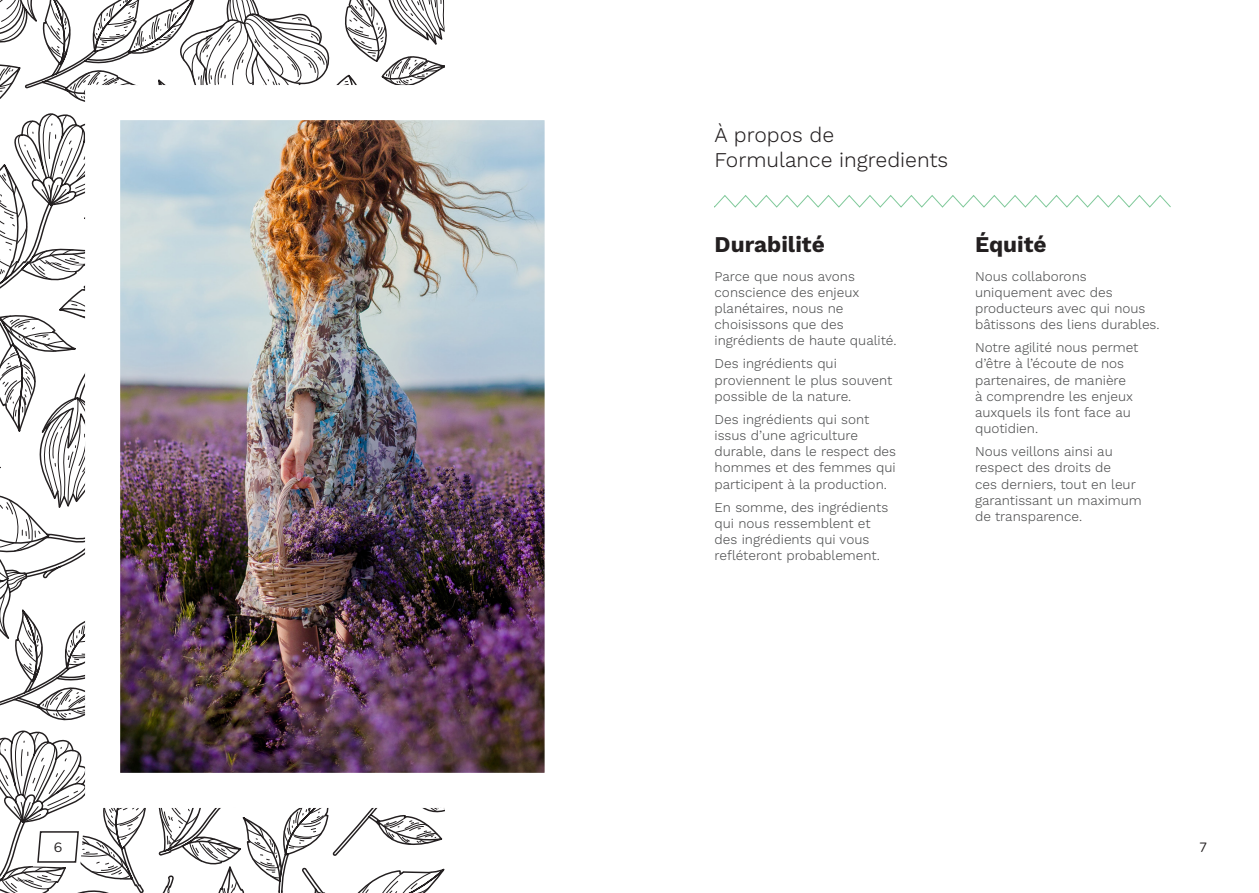
<style>
.page{position:relative;width:1259px;height:893px;background:#fff}
.page>*{position:absolute;margin:0;border:0;box-sizing:border-box;transform-origin:0 0}
.t1{font:700 22.5px "Work Sans";color:#231f20}
.t2{font:300 21px/25.2px "Work Sans";color:#231f20}
.t3{font:300 13.5px/16.2px "Work Sans";color:#4b4c4d}
.t4{font:13.5px "Gotham Rounded";color:#231f20}
</style>
<div class="page">
<img style="left:444px;top:67px;width:101px;height:745px">
<img style="left:0;top:0;width:444px;height:893px">
<svg style="left:714px;top:195px;width:456px;height:13px"></svg>
<p class="t4" style="left:54px;top:838px;width:10px">6</p>
<h2 class="t2" style="left:714px;top:123px;width:235px">À propos de<br>Formulance ingredients</h2>
<h1 class="t1" style="left:714px;top:231px;width:112px">Durabilité</h1>
<p class="t3" style="left:714px;top:269px;width:184px">Parce que nous avons conscience des enjeux planétaires, nous ne choisissons que des ingrédients de haute qualité.</p>
<p class="t3" style="left:714px;top:356px;width:179px">Des ingrédients qui proviennent le plus souvent possible de la nature.</p>
<p class="t3" style="left:714px;top:412px;width:183px">Des ingrédients qui sont issus d’une agriculture durable, dans le respect des hommes et des femmes qui participent à la production.</p>
<p class="t3" style="left:714px;top:499px;width:175px">En somme, des ingrédients qui nous ressemblent et des ingrédients qui vous refléteront probablement.</p>
<h1 class="t1" style="left:975px;top:231px;width:73px">Équité</h1>
<p class="t3" style="left:975px;top:269px;width:186px">Nous collaborons uniquement avec des producteurs avec qui nous bâtissons des liens durables.</p>
<p class="t3" style="left:975px;top:340px;width:165px">Notre agilité nous permet d’être à l’écoute de nos partenaires, de manière<br>à comprendre les enjeux auxquels ils font face au quotidien.</p>
<p class="t3" style="left:975px;top:444px;width:168px">Nous veillons ainsi au respect des droits de<br>ces derniers, tout en leur garantissant un maximum de transparence.</p>
<p class="t4" style="left:1199px;top:838px;width:10px">7</p>
</div>
